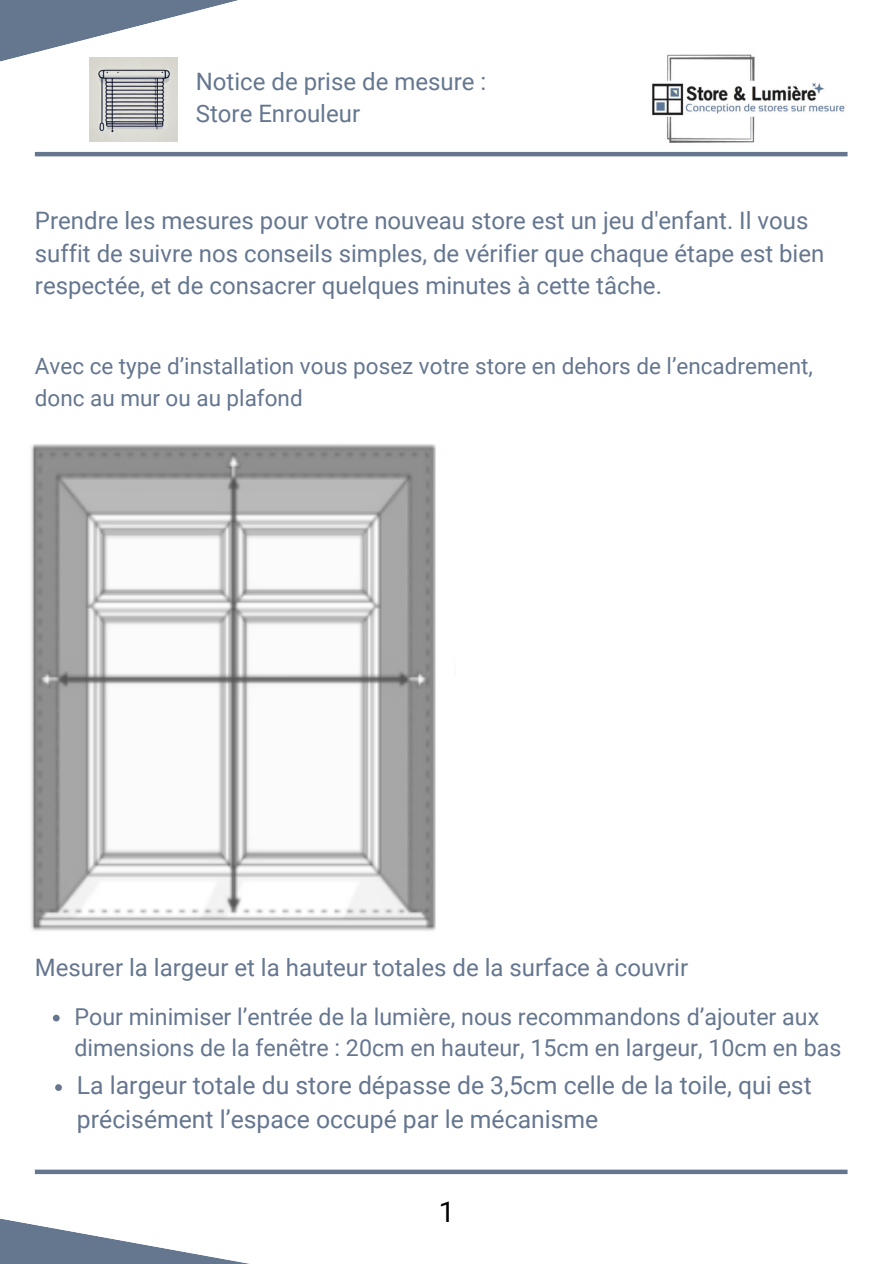
<style>
.page{position:relative;width:894px;height:1264px;background:#fff}
.page>*{position:absolute;margin:0;border:0;box-sizing:border-box;transform-origin:0 0}
.t1{font:28.5px "Roboto";color:#000}
.t2{font:24.75px/33.8px "Roboto";color:#65768f}
.t3{font:24px/32.7px "Roboto";color:#65768f}
.t4{font:23.25px/31.5px "Roboto";color:#65768f}
.t5{font:22.5px/31.5px "Roboto";color:#65768f}
</style>
<div class="page">
<hr style="left:35px;top:152px;width:812px;height:4px;background:#65768f">
<img style="left:652px;top:54px;width:193px;height:89px">
<img style="left:89px;top:68px;width:88px;height:74px">
<svg style="left:0;top:0;width:238px;height:68px"></svg>
<div style="left:35px;top:1169px;width:812px;height:5px;background:#65768f"></div>
<svg style="left:0;top:1218px;width:244px;height:45px"></svg>
<img style="left:31px;top:444px;width:405px;height:487px">
<svg style="left:53px;top:1014px;width:7px;height:7px"></svg>
<svg style="left:55px;top:1084px;width:7px;height:6px"></svg>
<h1 class="t3" style="left:196px;top:65px;width:292px">Notice de prise de mesure :<br>Store Enrouleur</h1>
<p class="t3" style="left:35px;top:204px;width:790px">Prendre les mesures pour votre nouveau store est un jeu d'enfant. Il vous suffit de suivre nos conseils simples, de vérifier que chaque étape est bien respectée, et de consacrer quelques minutes à cette tâche.</p>
<h1 class="t5" style="left:35px;top:351px;width:779px">Avec ce type d’installation vous posez votre store en dehors de l’encadrement, donc au mur ou au plafond</h1>
<p class="t3" style="left:35px;top:951px;width:654px">Mesurer la largeur et la hauteur totales de la surface à couvrir</p>
<p class="t4" style="left:74px;top:1001px;width:768px">Pour minimiser l’entrée de la lumière, nous recommandons d’ajouter aux dimensions de la fenêtre : 20cm en hauteur, 15cm en largeur, 10cm en bas</p>
<p class="t2" style="left:77px;top:1068px;width:736px">La largeur totale du store dépasse de 3,5cm celle de la toile, qui est précisément l’espace occupé par le mécanisme</p>
<h1 class="t1" style="left:438px;top:1195px;width:17px">1</h1>
</div>
